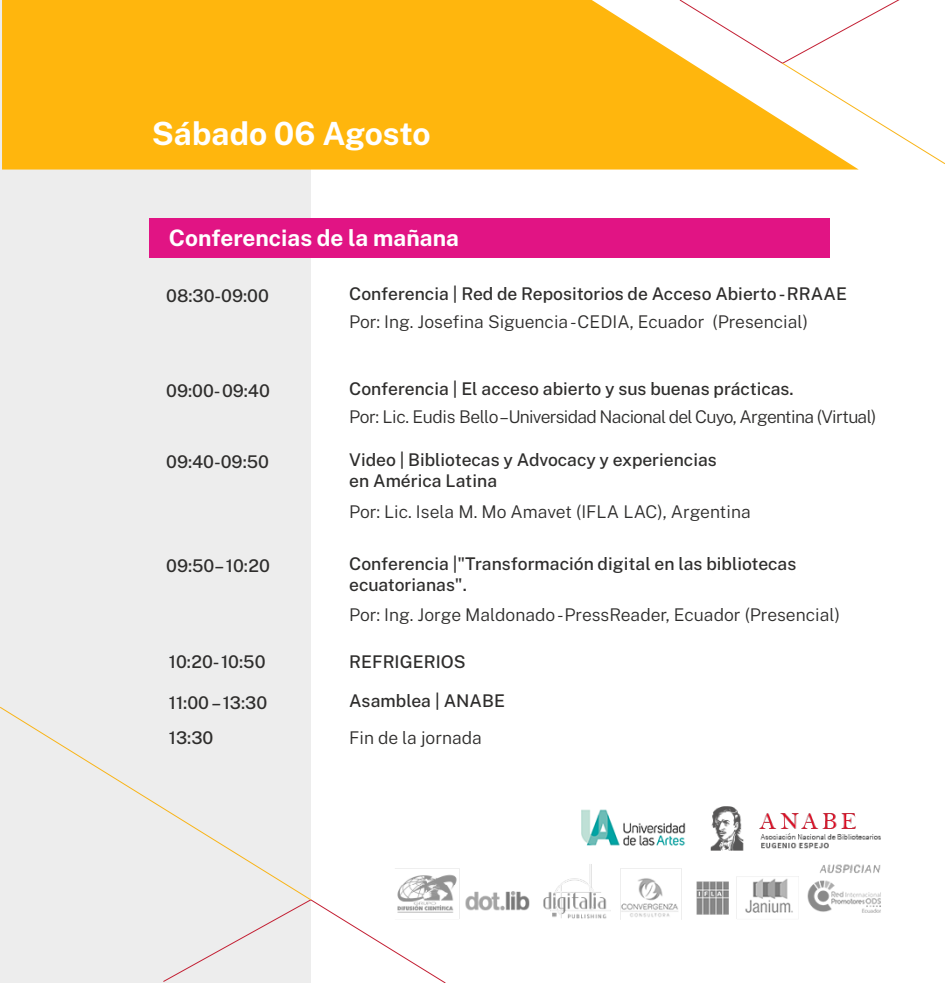
<style>
.page{position:relative;width:945px;height:983px;background:#fff}
.page>*{position:absolute;margin:0;border:0;box-sizing:border-box;transform-origin:0 0}
.t1{font:700 31.94px "Public Sans";letter-spacing:-.005em;color:#fff}
.t2{font:700 22.66px "Public Sans";color:#fff}
.t3{font:500 17.5px/21px "Public Sans";color:#2e2d2c}
.t4{font:300 17.5px "Public Sans";color:#2e2d2c}
.t5{font:300 17.5px "Public Sans";letter-spacing:-.04em;color:#2e2d2c}
</style>
<div class="page">
<img style="left:0;top:0;width:945px;height:983px">
<h1 class="t1" style="left:152px;top:110px;width:280px">Sábado 06 Agosto</h1>
<p class="t2" style="left:169px;top:221px;width:292px">Conferencias de la mañana</p>
<p class="t3" style="left:166px;top:284px;width:104px">08:30-09:00</p>
<p class="t3" style="left:349px;top:282px;width:499px">Conferencia | Red de Repositorios de Acceso Abierto - RRAAE</p>
<p class="t4" style="left:349px;top:309px;width:460px">Por: Ing. Josefina Siguencia -CEDIA, Ecuador (Presencial)</p>
<p class="t3" style="left:166px;top:379px;width:105px">09:00- 09:40</p>
<p class="t3" style="left:349px;top:377px;width:446px">Conferencia | El acceso abierto y sus buenas prácticas.</p>
<p class="t5" style="left:349px;top:404px;width:529px">Por: Lic. Eudis Bello –Universidad Nacional del Cuyo, Argentina (Virtual)</p>
<p class="t3" style="left:166px;top:450px;width:104px">09:40-09:50</p>
<p class="t3" style="left:349px;top:448px;width:369px">Video | Bibliotecas y Advocacy y experiencias en América Latina</p>
<p class="t4" style="left:349px;top:499px;width:403px">Por: Lic. Isela M. Mo Amavet (IFLA LAC), Argentina</p>
<p class="t3" style="left:166px;top:554px;width:105px">09:50– 10:20</p>
<p class="t3" style="left:349px;top:552px;width:449px">Conferencia |"Transformación digital en las bibliotecas ecuatorianas".</p>
<p class="t4" style="left:349px;top:602px;width:492px">Por: Ing. Jorge Maldonado -PressReader, Ecuador (Presencial)</p>
<p class="t3" style="left:169px;top:649px;width:98px">10:20- 10:50</p>
<p class="t3" style="left:349px;top:649px;width:118px">REFRIGERIOS</p>
<p class="t3" style="left:169px;top:690px;width:100px">11:00 – 13:30</p>
<p class="t3" style="left:349px;top:688px;width:157px">Asamblea | ANABE</p>
<p class="t3" style="left:169px;top:726px;width:46px">13:30</p>
<p class="t4" style="left:349px;top:724px;width:134px">Fin de la jornada</p>
</div>
